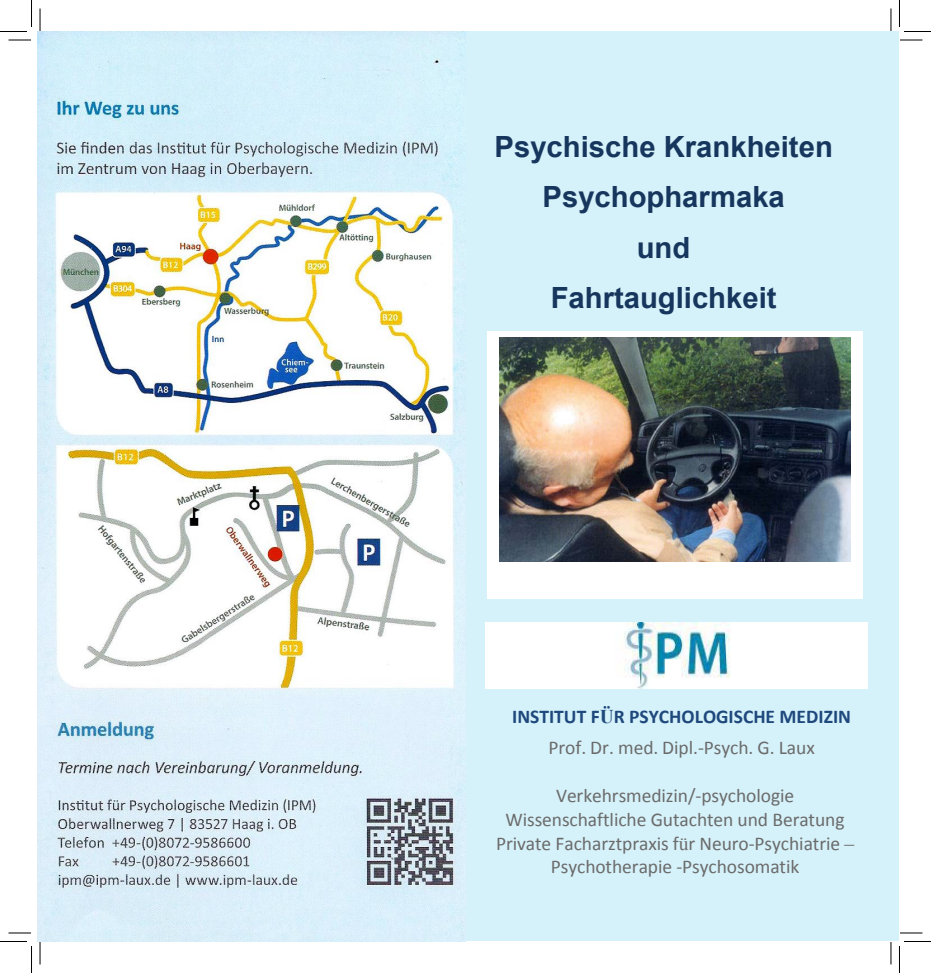
<style>
.page{position:relative;width:931px;height:973px;background:#fff}
.page>*{position:absolute;margin:0;border:0;box-sizing:border-box;transform-origin:0 0}
.t1{font:700 29.25px/50.4px "Arial";color:#17365d;text-align:center}
.t2{font:19.5px/23.9px "Calibri";letter-spacing:-.005em;color:#6b6b6b;text-align:center}
.t3{font:700 19.5px/31.8px "Calibri";color:#1f497d;text-align:center}
.s1{font-family:"Times New Roman"}
.s2{font-weight:400;color:#6b6b6b}
</style>
<div class="page">
<div style="left:465px;top:32px;width:434px;height:909px;background:#d5f1f9"></div>
<img style="left:37px;top:32px;width:428px;height:909px">
<img style="left:485px;top:623px;width:382px;height:65px">
<div style="left:487px;top:331px;width:375px;height:268px;background:#fff"></div>
<img style="left:499px;top:338px;width:351px;height:224px">
<svg style="left:9px;top:40px;width:22px;height:1px"></svg>
<svg style="left:900px;top:40px;width:22px;height:1px"></svg>
<svg style="left:9px;top:933px;width:22px;height:1px"></svg>
<svg style="left:900px;top:933px;width:22px;height:1px"></svg>
<svg style="left:40px;top:9px;width:1px;height:22px"></svg>
<svg style="left:40px;top:942px;width:1px;height:22px"></svg>
<svg style="left:890px;top:9px;width:1px;height:22px"></svg>
<svg style="left:890px;top:942px;width:1px;height:22px"></svg>
<svg style="left:0;top:0;width:32px;height:32px"></svg>
<svg style="left:0;top:941px;width:32px;height:32px"></svg>
<svg style="left:899px;top:0;width:31px;height:32px"></svg>
<svg style="left:899px;top:941px;width:31px;height:32px"></svg>
<p class="t1" style="left:494px;top:122px;width:340px">Psychische Krankheiten<br>Psychopharmaka<br>und<br>Fahrtauglichkeit</p>
<p class="t3" style="left:512px;top:700px;width:340px">INSTITUT F<span class="s1">Ü</span>R PSYCHOLOGISCHE MEDIZIN<br><span class="s2">Prof. Dr. med. Dipl.-Psych. G. Laux</span></p>
<p class="t2" style="left:496px;top:784px;width:359px">Verkehrsmedizin/-psychologie Wissenschaftliche Gutachten und Beratung Private Facharztpraxis f<span class="s1">ü</span>r Neuro-Psychiatrie <span class="s1">– </span>Psychotherapie -Psychosomatik</p>
</div>
